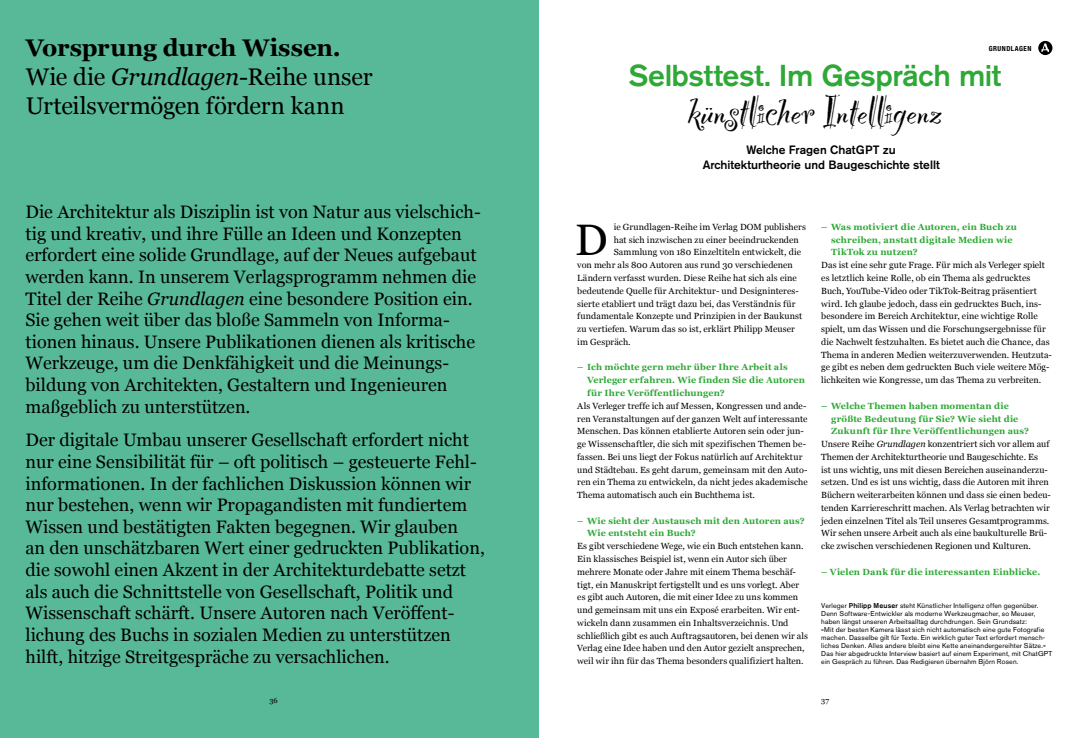
<style>
.page{position:relative;width:1078px;height:738px;background:#fff}
.page>*{position:absolute;margin:0;border:0;box-sizing:border-box;transform-origin:0 0}
.t1{font:48px "Party Let Plain";letter-spacing:-.015em;color:#000}
.t2{font:44px "Georgia";color:#000}
.t3{font:500 30px "Akzidenz Grotesk Pro";letter-spacing:-.015em;color:#2ea836}
.t4{font:24px/28.8px "Georgia";letter-spacing:-.01em;color:#000}
.t5{font:18px/21.6px "Georgia";color:#000}
.t6{font:500 12px/14.4px "Akzidenz Grotesk Pro";color:#000;text-align:center}
.t7{font:8.9px/12.8px "Georgia";letter-spacing:.005em;color:#000}
.t8{font:700 8.9px/12.8px "Georgia";letter-spacing:.015em;color:#2ea836}
.t9{font:7.5px "Georgia";color:#000}
.t10{font:7px/8px "Akzidenz Grotesk Pro";letter-spacing:.02em;color:#000}
.t11{font:700 condensed 6.9px "Helvetica Neue";letter-spacing:.07em;color:#000}
.s1{font-weight:700}
.s2{font-style:italic}
.s3{font-weight:500}
</style>
<div class="page">
<div style="left:0;top:0;width:539px;height:737px;background:#58b998"></div>
<svg style="left:1038px;top:41px;width:14px;height:14px"></svg>
<h3 class="t4" style="left:26px;top:33px;width:348px"><span class="s1">Vorsprung durch Wissen.<br></span>Wie die <span class="s2">Grundlagen</span>-Reihe unser<br>Urteilsvermögen fördern kann</h3>
<p class="t5" style="left:26px;top:200px;width:456px">Die Architektur als Disziplin ist von Natur aus vielschich&shy;tig und kreativ, und ihre Fülle an Ideen und Konzepten erfordert eine solide Grundlage, auf der Neues aufgebaut werden kann. In unserem Verlagsprogramm nehmen die Titel der Reihe <span class="s2">Grundlagen</span> eine besondere Position ein.<br>Sie gehen weit über das bloße Sammeln von Informa&shy;tionen hinaus. Unsere Publikationen dienen als kritische Werkzeuge, um die Denkfähigkeit und die Meinungs&shy;bildung von Architekten, Gestaltern und Ingenieuren maßgeblich zu unterstützen.</p>
<p class="t5" style="left:26px;top:428px;width:460px">Der digitale Umbau unserer Gesellschaft erfordert nicht nur eine Sensibilität für – oft politisch – gesteuerte Fehl&shy;informationen. In der fachlichen Diskussion können wir nur bestehen, wenn wir Propagandisten mit fundiertem Wissen und bestätigten Fakten begegnen. Wir glauben<br>an den unschätzbaren Wert einer gedruckten Publikation, die sowohl einen Akzent in der Architekturdebatte setzt als auch die Schnittstelle von Gesellschaft, Politik und Wissenschaft schärft. Unsere Autoren nach Veröffent&shy;lichung des Buchs in sozialen Medien zu unterstützen hilft, hitzige Streitgespräche zu versachlichen.</p>
<p class="t11" style="left:988px;top:43px;width:44px">GRUNDLAGEN</p>
<h3 class="t3" style="left:628px;top:56px;width:374px">Selbsttest. Im Gespräch mit</h3>
<h1 class="t1" style="left:687px;top:79px;width:256px">künstlicher Intelligenz</h1>
<h3 class="t6" style="left:702px;top:143px;width:238px">Welche Fragen ChatGPT zu<br>Architekturtheorie und Baugeschichte stellt</h3>
<p class="t7" style="left:613px;top:220px;width:194px">ie Grundlagen-Reihe im Verlag DOM publishers</p>
<p class="t7" style="left:613px;top:233px;width:186px">hat sich inzwischen zu einer beeindruckenden</p>
<p class="t7" style="left:613px;top:245px;width:189px">Sammlung von 180 Einzeltiteln entwickelt, die</p>
<p class="t7" style="left:577px;top:258px;width:217px">von mehr als 800 Autoren aus rund 30 verschiedenen</p>
<p class="t7" style="left:577px;top:271px;width:221px">Ländern verfasst wurden. Diese Reihe hat sich als eine</p>
<p class="t7" style="left:577px;top:284px;width:223px">bedeutende Quelle für Architektur- und Designinteres-</p>
<p class="t7" style="left:577px;top:296px;width:220px">sierte etabliert und trägt dazu bei, das Verständnis für</p>
<p class="t7" style="left:577px;top:309px;width:226px">fundamentale Konzepte und Prinzipien in der Baukunst</p>
<p class="t7" style="left:577px;top:322px;width:219px">zu vertiefen. Warum das so ist, erklärt Philipp Meuser</p>
<p class="t7" style="left:577px;top:335px;width:55px">im Gespräch.</p>
<p class="t8" style="left:587px;top:360px;width:219px;text-indent:-10px">– Ich möchte gern mehr über Ihre Arbeit als<br>Verleger erfahren. Wie finden Sie die Autoren für Ihre Veröffentlichungen?</p>
<p class="t7" style="left:577px;top:398px;width:232px">Als Verleger treffe ich auf Messen, Kongressen und ande&shy;ren Veranstaltungen auf der ganzen Welt auf interessante Menschen. Das können etablierte Autoren sein oder jun&shy;ge Wissenschaftler, die sich mit spezifischen Themen be&shy;fassen. Bei uns liegt der Fokus natürlich auf Architektur und Städtebau. Es geht darum, gemeinsam mit den Auto&shy;ren ein Thema zu entwickeln, da nicht jedes akademische Thema automatisch auch ein Buchthema ist.</p>
<p class="t8" style="left:587px;top:513px;width:219px;text-indent:-10px">– Wie sieht der Austausch mit den Autoren aus?<br>Wie entsteht ein Buch?</p>
<p class="t7" style="left:577px;top:539px;width:232px">Es gibt verschiedene Wege, wie ein Buch entstehen kann.<br>Ein klassisches Beispiel ist, wenn ein Autor sich über mehrere Monate oder Jahre mit einem Thema beschäf&shy;tigt, ein Manuskript fertigstellt und es uns vorlegt. Aber es gibt auch Autoren, die mit einer Idee zu uns kommen und gemeinsam mit uns ein Exposé erarbeiten. Wir ent&shy;wickeln dann zusammen ein Inhaltsverzeichnis. Und schließlich gibt es auch Auftragsautoren, bei denen wir als Verlag eine Idee haben und den Autor gezielt ansprechen, weil wir ihn für das Thema besonders qualifiziert halten.</p>
<h2 class="t2" style="left:574px;top:208px;width:34px">D</h2>
<p class="t8" style="left:831px;top:220px;width:187px;text-indent:-10px">– Was motiviert die Autoren, ein Buch zu schreiben, anstatt digitale Medien wie<br>TikTok zu nutzen?</p>
<p class="t7" style="left:821px;top:258px;width:232px">Das ist eine sehr gute Frage. Für mich als Verleger spielt es letztlich keine Rolle, ob ein Thema als gedrucktes Buch, YouTube-Video oder TikTok-Beitrag präsentiert wird. Ich glaube jedoch, dass ein gedrucktes Buch, ins&shy;besondere im Bereich Architektur, eine wichtige Rolle spielt, um das Wissen und die Forschungsergebnisse für die Nachwelt festzuhalten. Es bietet auch die Chance, das Thema in anderen Medien weiterzuverwenden. Heutzuta&shy;ge gibt es neben dem gedruckten Buch viele weitere Mög&shy;lichkeiten wie Kongresse, um das Thema zu verbreiten.</p>
<p class="t8" style="left:821px;top:398px;width:189px">– Welche Themen haben momentan die</p>
<p class="t8" style="left:831px;top:411px;width:189px">größte Bedeutung für Sie? Wie sieht die</p>
<p class="t8" style="left:831px;top:424px;width:199px">Zukunft für Ihre Veröffentlichungen aus?</p>
<p class="t7" style="left:821px;top:437px;width:229px">Unsere Reihe <span class="s2">Grundlagen</span> konzentriert sich vor allem auf</p>
<p class="t7" style="left:821px;top:449px;width:218px">Themen der Architekturtheorie und Baugeschichte. Es</p>
<p class="t7" style="left:821px;top:462px;width:228px">ist uns wichtig, uns mit diesen Bereichen auseinanderzu-</p>
<p class="t7" style="left:821px;top:475px;width:229px">setzen. Und es ist uns wichtig, dass die Autoren mit ihren</p>
<p class="t7" style="left:821px;top:488px;width:231px">Büchern weiterarbeiten können und dass sie einen bedeu-</p>
<p class="t7" style="left:821px;top:500px;width:230px">tenden Karriereschritt machen. Als Verlag betrachten wir</p>
<p class="t7" style="left:821px;top:513px;width:229px">jeden einzelnen Titel als Teil unseres Gesamtprogramms.</p>
<p class="t7" style="left:821px;top:526px;width:227px">Wir sehen unsere Arbeit auch als eine baukulturelle Brü-</p>
<p class="t7" style="left:821px;top:539px;width:211px">cke zwischen verschiedenen Regionen und Kulturen.</p>
<p class="t8" style="left:821px;top:564px;width:221px">– Vielen Dank für die interessanten Einblicke.</p>
<p class="t10" style="left:821px;top:601px;width:232px">Verleger <span class="s3">Philipp Meuser</span> steht Künstlicher Intelligenz offen gegenüber.<br>Denn Software-Entwickler als moderne Werkzeugmacher, so Meuser, haben längst unseren Arbeitsalltag durchdrungen. Sein Grundsatz:<br>»Mit der besten Kamera lässt sich nicht automatisch eine gute Fotografie machen. Dasselbe gilt für Texte. Ein wirklich guter Text erfordert mensch&shy;liches Denken. Alles andere bleibt eine Kette aneinandergereihter Sätze.« Das hier abgedruckte Interview basiert auf einem Experiment, mit ChatGPT ein Gespräch zu führen. Das Redigieren übernahm Björn Rosen.</p>
<p class="t9" style="left:269px;top:694px;width:10px">36</p>
<p class="t9" style="left:821px;top:694px;width:9px">37</p>
</div>
